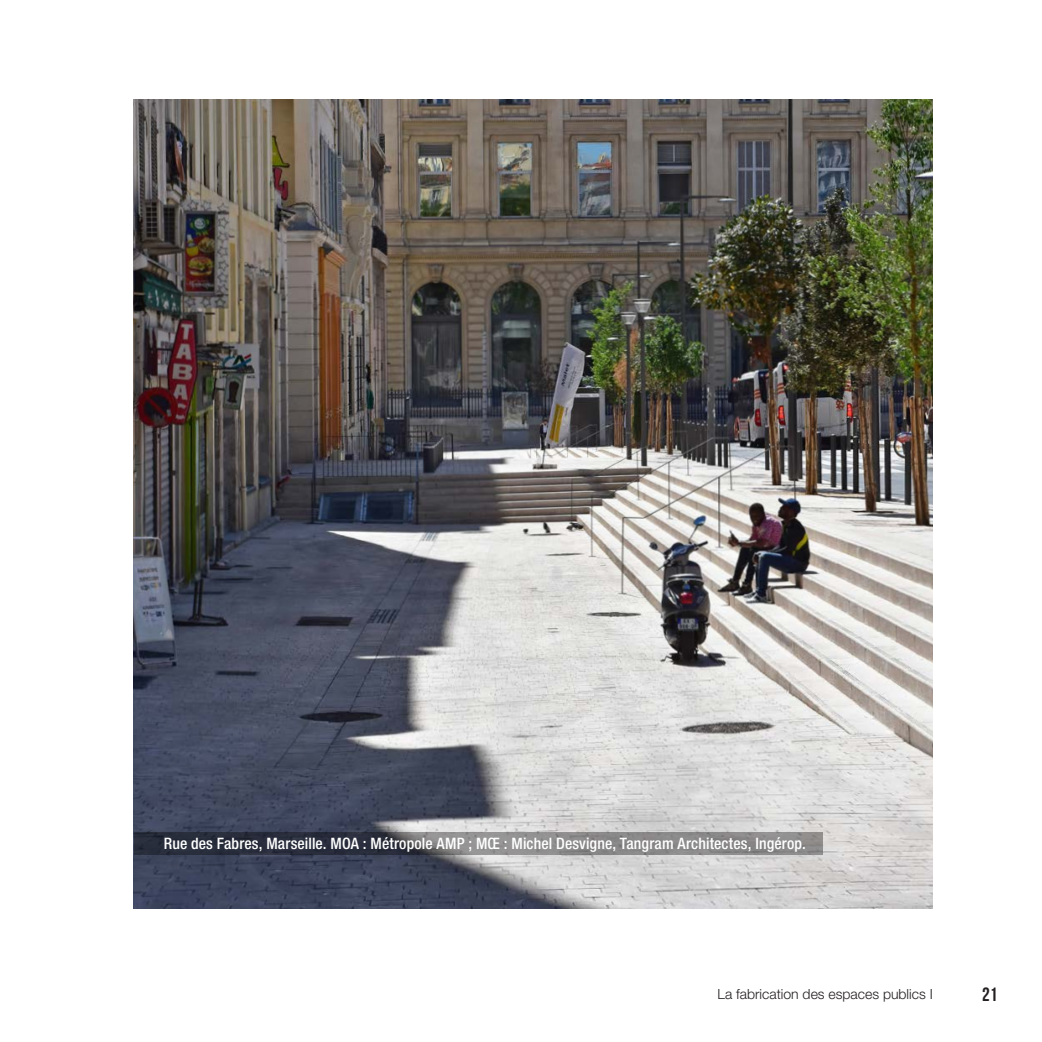
<style>
.page{position:relative;width:1042px;height:1042px;background:#fff}
.page>*{position:absolute;margin:0;border:0;box-sizing:border-box;transform-origin:0 0}
.t1{font:700 19.25px "Bebas Neue";color:#231f20}
.Légende_photo{font:500 condensed 15.75px "Helvetica Neue LT Std";letter-spacing:.01em;color:#fff}
.t2{font:300 14px "Helvetica Neue LT Std";color:#231f20}
</style>
<div class="page">
<img style="left:134px;top:99px;width:799px;height:809px">
<svg style="left:134px;top:832px;width:688px;height:23px;background:#63646a"></svg>
<p class="Légende_photo" style="left:164px;top:834px;width:643px">Rue des Fabres, Marseille. MOA : Métropole AMP ; MŒ : Michel Desvigne, Tangram Architectes, Ingérop.</p>
<p class="t2" style="left:717px;top:985px;width:217px">La fabrication des espaces publics I</p>
<p class="t1" style="left:982px;top:984px;width:17px">21</p>
</div>
